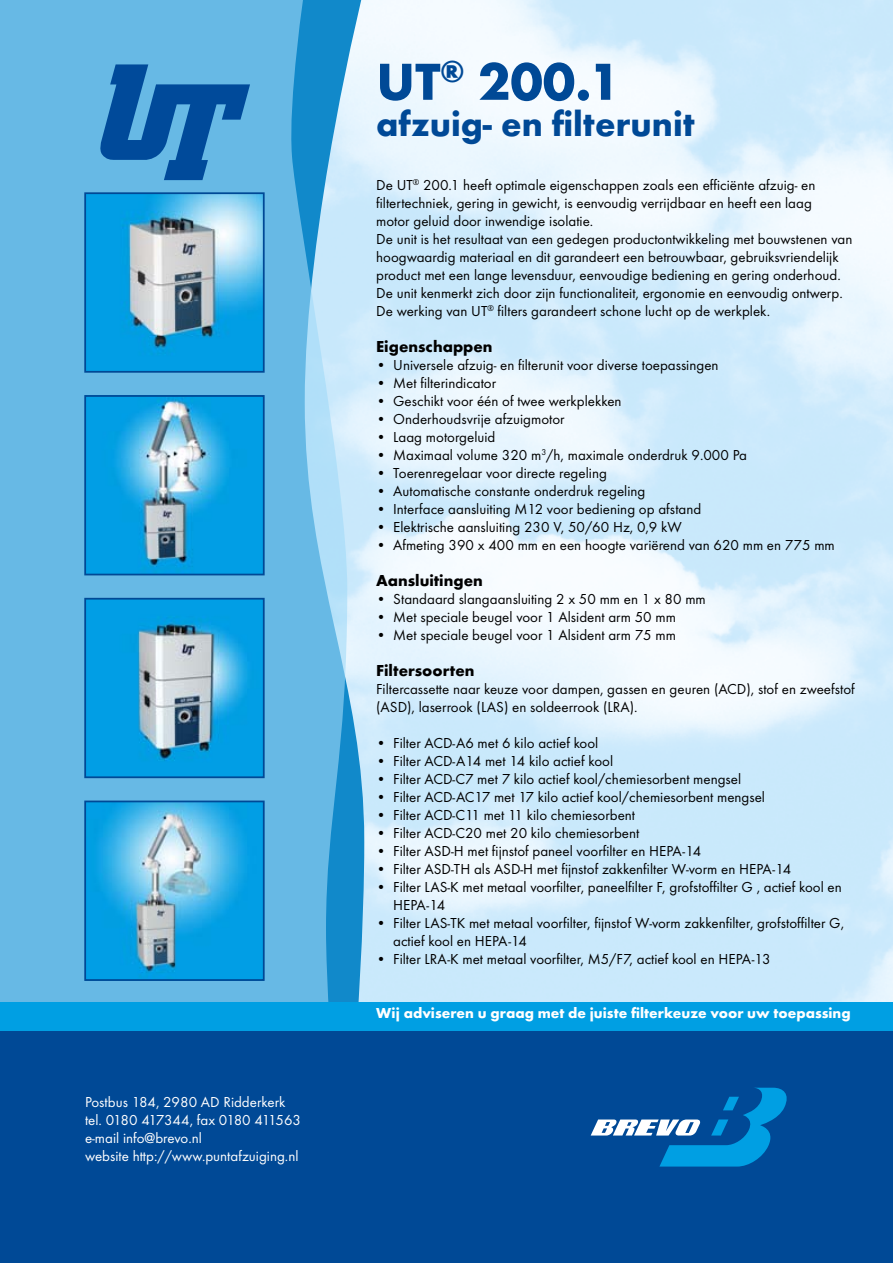
<style>
.page{position:relative;width:893px;height:1263px;background:#fff}
.page>*{position:absolute;margin:0;border:0;box-sizing:border-box;transform-origin:0 0}
.t1{font:700 54px "Futura T";color:#004996}
.t2{font:700 36px "Futura T";color:#004996}
.t3{font:700 16.5px "Futura T";color:#000}
.t4{font:15px/18px "Futura T";color:#000}
.t5{font:15px/18px "Futura T";color:#fff}
.t6{font:700 15px "Futura T";color:#fff}
</style>
<div class="page">
<svg style="left:349px;top:0;width:15px;height:1002px"></svg>
<svg style="left:0;top:0;width:349px;height:1002px;fill:#67b9e5"></svg>
<div style="left:0;top:1016px;width:893px;height:247px;background:#004996"></div>
<div style="left:0;top:1002px;width:893px;height:28px;background:#009fe3"></div>
<svg style="left:591px;top:1088px;width:196px;height:78px"></svg>
<svg style="left:99px;top:64px;width:151px;height:116px"></svg>
<img style="left:87px;top:195px;width:175px;height:175px">
<div style="left:84px;top:192px;width:181px;height:181px;border:2px solid #004996"></div>
<img style="left:87px;top:398px;width:175px;height:174px">
<div style="left:84px;top:395px;width:181px;height:180px;border:2px solid #004996"></div>
<img style="left:87px;top:601px;width:175px;height:174px">
<div style="left:84px;top:598px;width:181px;height:180px;border:2px solid #004996"></div>
<img style="left:87px;top:803px;width:175px;height:175px">
<div style="left:84px;top:800px;width:181px;height:181px;border:2px solid #004996"></div>
<p class="t5" style="left:85px;top:1093px;width:218px">Postbus 184, 2980 AD Ridderkerk tel. 0180 417344, fax 0180 411563 e-mail info@brevo.nl<br>website http://www.puntafzuiging.nl</p>
<h1 class="t1" style="left:376px;top:50px;width:246px">UT<sup>®</sup> 200.1</h1>
<h2 class="t2" style="left:376px;top:103px;width:320px">afzuig- en filterunit</h2>
<p class="t4" style="left:376px;top:176px;width:478px">De UT<sup>®</sup> 200.1 heeft optimale eigenschappen zoals een efficiënte afzuig- en filtertechniek, gering in gewicht, is eenvoudig verrijdbaar en heeft een laag<br>motor geluid door inwendige isolatie.<br>De unit is het resultaat van een gedegen productontwikkeling met bouwstenen van hoogwaardig materiaal en dit garandeert een betrouwbaar, gebruiksvriendelijk product met een lange levensduur, eenvoudige bediening en gering onderhoud.<br>De unit kenmerkt zich door zijn functionaliteit, ergonomie en eenvoudig ontwerp.<br>De werking van UT<sup>®</sup> filters garandeert schone lucht op de werkplek.</p>
<p class="t3" style="left:376px;top:337px;width:118px">Eigenschappen</p>
<p class="t4" style="left:376px;top:356px;width:344px">• Universele afzuig- en filterunit voor diverse toepassingen</p>
<p class="t4" style="left:376px;top:374px;width:121px">• Met filterindicator</p>
<p class="t4" style="left:376px;top:392px;width:247px">• Geschikt voor één of twee werkplekken</p>
<p class="t4" style="left:376px;top:410px;width:190px">• Onderhoudsvrije afzuigmotor</p>
<p class="t4" style="left:376px;top:428px;width:121px">• Laag motorgeluid</p>
<p class="t4" style="left:376px;top:446px;width:372px">• Maximaal volume 320 m<sup>3</sup>/h, maximale onderdruk 9.000 Pa</p>
<p class="t4" style="left:376px;top:464px;width:232px">• Toerenregelaar voor directe regeling</p>
<p class="t4" style="left:376px;top:482px;width:271px">• Automatische constante onderdruk regeling</p>
<p class="t4" style="left:376px;top:500px;width:327px">• Interface aansluiting M12 voor bediening op afstand</p>
<p class="t4" style="left:376px;top:518px;width:307px">• Elektrische aansluiting 230 V, 50/60 Hz, 0,9 kW</p>
<p class="t4" style="left:376px;top:536px;width:460px">• Afmeting 390 x 400 mm en een hoogte variërend van 620 mm en 775 mm</p>
<p class="t3" style="left:376px;top:571px;width:108px">Aansluitingen</p>
<p class="t4" style="left:376px;top:590px;width:331px">• Standaard slangaansluiting 2 x 50 mm en 1 x 80 mm</p>
<p class="t4" style="left:376px;top:608px;width:301px">• Met speciale beugel voor 1 Alsident arm 50 mm</p>
<p class="t4" style="left:376px;top:626px;width:301px">• Met speciale beugel voor 1 Alsident arm 75 mm</p>
<p class="t3" style="left:376px;top:661px;width:100px">Filtersoorten</p>
<p class="t4" style="left:376px;top:680px;width:480px">Filtercassette naar keuze voor dampen, gassen en geuren (ACD), stof en zweefstof (ASD), laserrook (LAS) en soldeerrook (LRA).</p>
<p class="t4" style="left:376px;top:734px;width:224px">• Filter ACD-A6 met 6 kilo actief kool</p>
<p class="t4" style="left:376px;top:752px;width:238px">• Filter ACD-A14 met 14 kilo actief kool</p>
<p class="t4" style="left:376px;top:770px;width:366px">• Filter ACD-C7 met 7 kilo actief kool/chemiesorbent mengsel</p>
<p class="t4" style="left:376px;top:788px;width:390px">• Filter ACD-AC17 met 17 kilo actief kool/chemiesorbent mengsel</p>
<p class="t4" style="left:376px;top:806px;width:260px">• Filter ACD-C11 met 11 kilo chemiesorbent</p>
<p class="t4" style="left:376px;top:824px;width:265px">• Filter ACD-C20 met 20 kilo chemiesorbent</p>
<p class="t4" style="left:376px;top:842px;width:327px">• Filter ASD-H met fijnstof paneel voorfilter en HEPA-14</p>
<p class="t4" style="left:376px;top:860px;width:417px">• Filter ASD-TH als ASD-H met fijnstof zakkenfilter W-vorm en HEPA-14</p>
<p class="t4" style="left:393px;top:878px;width:450px;text-indent:-17px">• Filter LAS-K met metaal voorfilter, paneelfilter F, grofstoffilter G , actief kool en<br>HEPA-14</p>
<p class="t4" style="left:393px;top:914px;width:452px;text-indent:-17px">• Filter LAS-TK met metaal voorfilter, fijnstof W-vorm zakkenfilter, grofstoffilter G, actief kool en HEPA-14</p>
<p class="t4" style="left:376px;top:950px;width:396px">• Filter LRA-K met metaal voorfilter, M5/F7, actief kool en HEPA-13</p>
<p class="t6" style="left:376px;top:1004px;width:476px">Wij adviseren u graag met de juiste filterkeuze voor uw toepassing</p>
</div>
